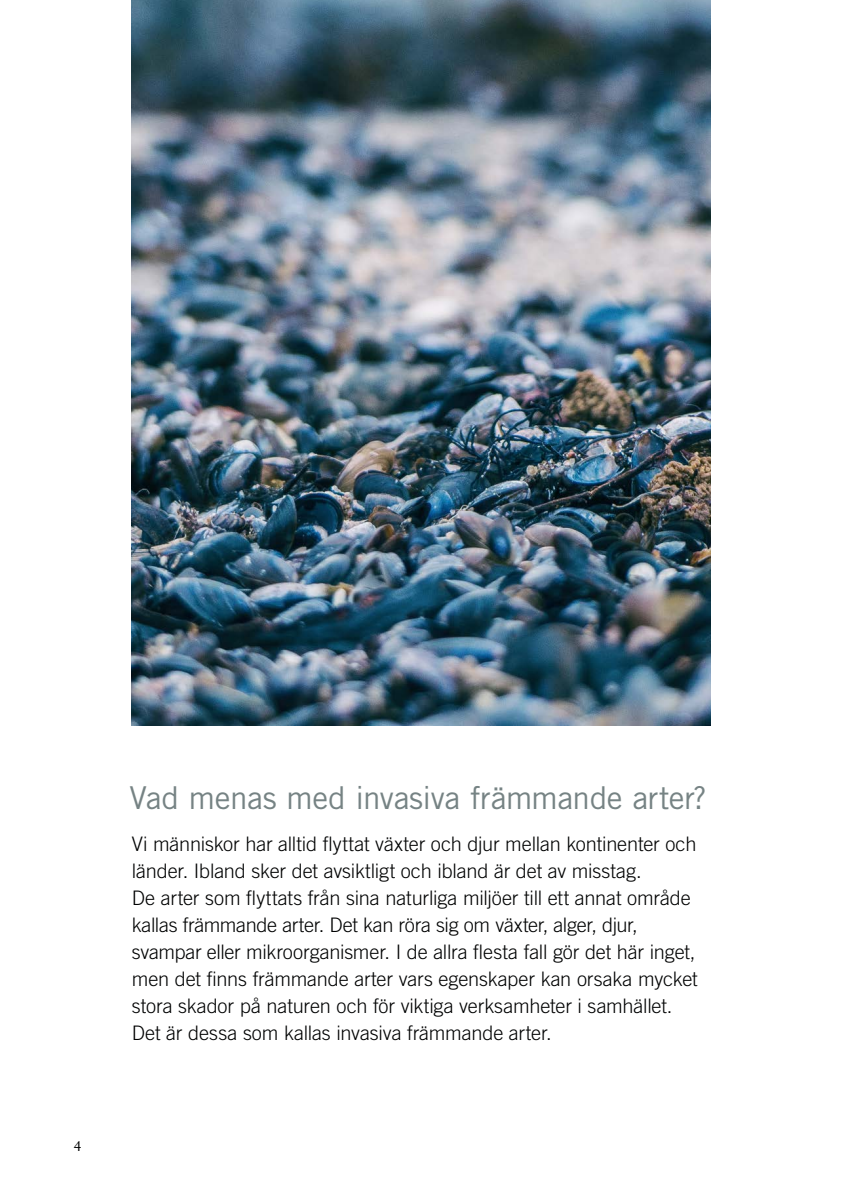
<style>
.page{position:relative;width:842px;height:1191px;background:#fff}
.page>*{position:absolute;margin:0;border:0;box-sizing:border-box;transform-origin:0 0}
.Rubrik{font:31.6px "Trade Gothic LT Std";letter-spacing:-.015em;color:#768384}
.Ingress{font:300 20px/27px "Trade Gothic LT Std";letter-spacing:-.01em;color:#010202}
.t1{font:14px "Sabon LT Std";color:#010202}
</style>
<div class="page">
<img style="left:132px;top:0;width:579px;height:726px">
<p class="t1" style="left:74px;top:1137px;width:9px">4</p>
<p class="Rubrik" style="left:130px;top:778px;width:579px">Vad menas med invasiva främmande arter?</p>
<p class="Ingress" style="left:132px;top:830px;width:567px">Vi människor har alltid flyttat växter och djur mellan kontinenter och länder. Ibland sker det avsiktligt och ibland är det av misstag.<br>De arter som flyttats från sina naturliga miljöer till ett annat område kallas främmande arter. Det kan röra sig om växter, alger, djur, svampar eller mikroorganismer. I de allra flesta fall gör det här inget, men det finns främmande arter vars egenskaper kan orsaka mycket stora skador på naturen och för viktiga verksamheter i samhället.<br>Det är dessa som kallas invasiva främmande arter.</p>
</div>
